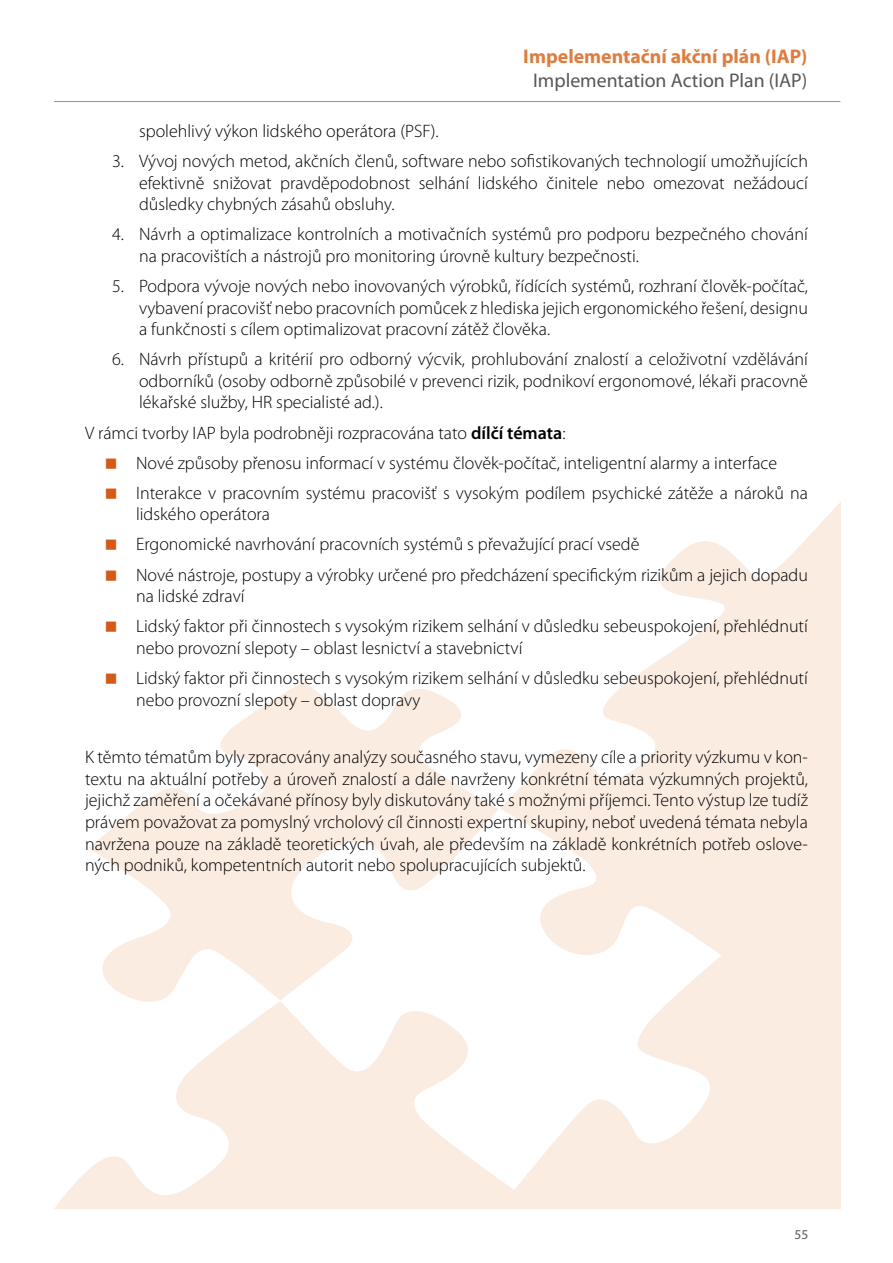
<style>
.page{position:relative;width:893px;height:1263px;background:#fff}
.page>*{position:absolute;margin:0;border:0;box-sizing:border-box;transform-origin:0 0}
.t1{font:19.8px "Myriad Pro";color:#575756}
.t2{font:700 19.8px "Myriad Pro";color:#dd7d3f}
.t3{font:300 18px/21.6px "Myriad Pro";color:#000}
.t4{font:13.5px "Myriad Pro";color:#575756}
.s1{font-weight:600}
</style>
<div class="page">
<hr style="left:54px;top:101px;width:786px;height:1px;background:#dd7d3f">
<svg style="left:54px;top:503px;width:786px;height:706px"></svg>
<svg style="left:106px;top:540px;width:10px;height:10px"></svg>
<svg style="left:106px;top:570px;width:10px;height:10px"></svg>
<svg style="left:106px;top:622px;width:10px;height:10px"></svg>
<svg style="left:106px;top:673px;width:10px;height:11px"></svg>
<p class="t2" style="left:523px;top:44px;width:286px">Impelementační akční plán (IAP)</p>
<p class="t1" style="left:533px;top:68px;width:276px">Implementation Action Plan (IAP)</p>
<p class="t3" style="left:139px;top:120px;width:301px">spolehlivý výkon lidského operátora (PSF).</p>
<p class="t3" style="left:139px;top:150px;width:670px;text-align:justify;text-indent:-27px">3. Vývoj nových metod, akčních členů, software nebo sofistikovaných technologií umožňujících efektivně snižovat pravděpodobnost selhání lidského činitele nebo omezovat nežádoucí důsledky chybných zásahů obsluhy.</p>
<p class="t3" style="left:139px;top:223px;width:670px;text-indent:-27px">4. Návrh a optimalizace kontrolních a motivačních systémů pro podporu bezpečného chování na pracovištích a nástrojů pro monitoring úrovně kultury bezpečnosti.</p>
<p class="t3" style="left:139px;top:275px;width:670px;text-align:justify;text-indent:-27px">5. Podpora vývoje nových nebo inovovaných výrobků, řídících systémů, rozhraní člověk-počítač, vybavení pracovišť nebo pracovních pomůcek z hlediska jejich ergonomického řešení, designu a funkčnosti s cílem optimalizovat pracovní zátěž člověka.</p>
<p class="t3" style="left:139px;top:348px;width:670px;text-align:justify;text-indent:-27px">6. N ávrh přístupů a kritérií pro odborný výcvik, prohlubování znalostí a celoživotní vzdělávání odborníků (osoby odborně způsobilé v prevenci rizik, podnikoví ergonomové, lékaři pracovně lékařské služby, HR specialisté ad.).</p>
<p class="t3" style="left:136px;top:417px;width:673px;line-height:30.2px;text-indent:-51px">V rámci tvorby IAP byla podrobněji rozpracována tato <span class="s1">dílčí témata</span>:<br>Nové způsoby přenosu informací v systému člověk-počítač, inteligentní alarmy a interface<br>Interakce v pracovním systému pracovišť s vysokým podílem psychické zátěže a nároků na</p>
<p class="t3" style="left:136px;top:499px;width:673px;line-height:30.2px">lidského operátora<br>Ergonomické navrhování pracovních systémů s převažující prací vsedě<br>Nové nástroje, postupy a výrobky určené pro předcházení specifickým rizikům a jejich dopadu</p>
<p class="t3" style="left:136px;top:581px;width:673px;line-height:30.2px">na lidské zdraví<br>Lidský faktor při činnostech s vysokým rizikem selhání v důsledku sebeuspokojení, přehlédnutí</p>
<p class="t3" style="left:136px;top:633px;width:673px;line-height:30.2px">nebo provozní slepoty – oblast lesnictví a stavebnictví<br>Lidský faktor při činnostech s vysokým rizikem selhání v důsledku sebeuspokojení, přehlédnutí</p>
<p class="t3" style="left:136px;top:688px;width:286px">nebo provozní slepoty – oblast dopravy</p>
<p class="t3" style="left:85px;top:746px;width:724px;text-align:justify">K těmto tématům byly zpracovány analýzy současného stavu, vymezeny cíle a priority výzkumu v kon&shy;textu na aktuální potřeby a úroveň znalostí a dále navrženy konkrétní témata výzkumných projektů, jejichž zaměření a očekávané přínosy byly diskutovány také s možnými příjemci. Tento výstup lze tudíž právem považovat za pomyslný vrcholový cíl činnosti expertní skupiny, neboť uvedená témata nebyla navržena pouze na základě teoretických úvah, ale především na základě konkrétních potřeb oslove&shy;ných podniků, kompetentních autorit nebo spolupracujících subjektů.</p>
<p class="t4" style="left:795px;top:1226px;width:15px">55</p>
</div>
